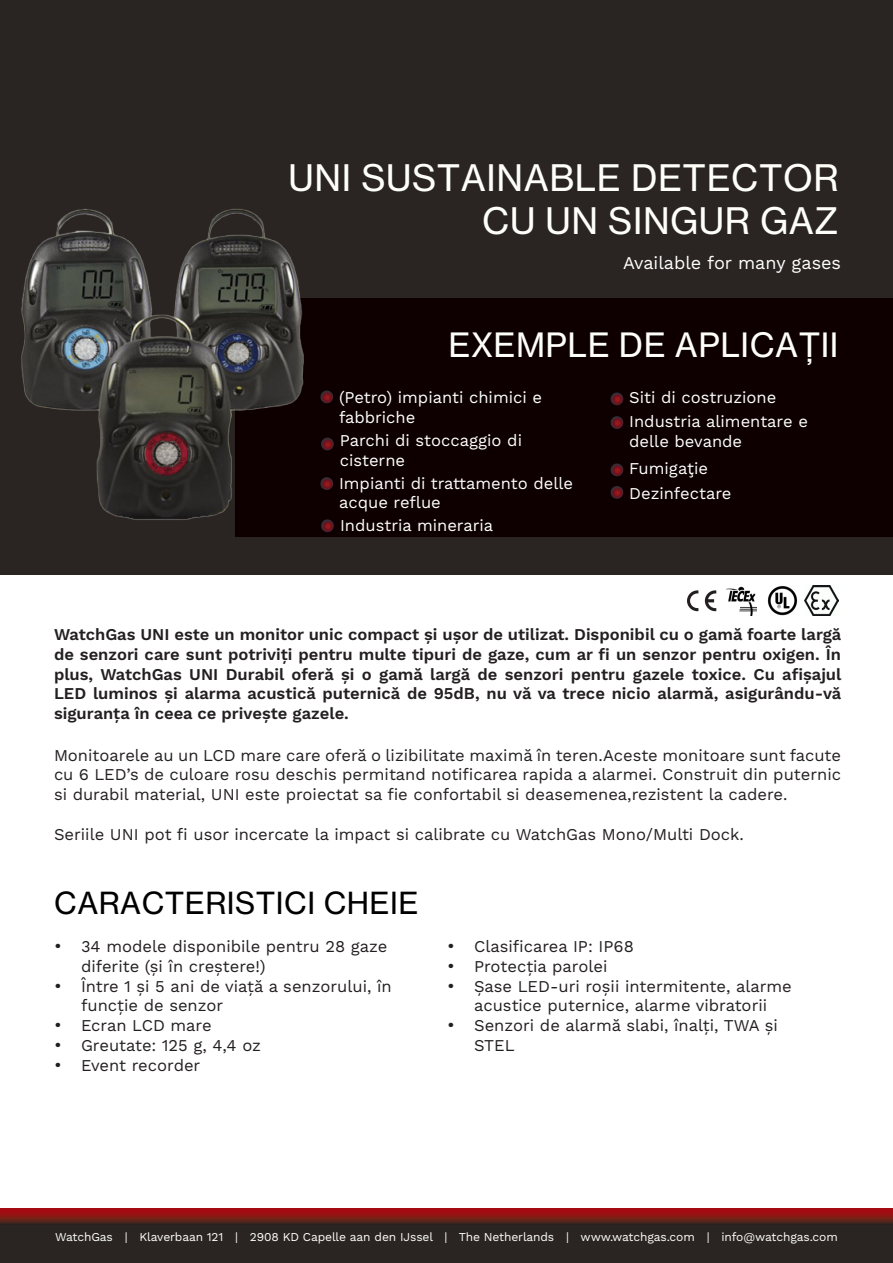
<style>
.page{position:relative;width:893px;height:1263px;background:#fff}
.page>*{position:absolute;margin:0;border:0;box-sizing:border-box;transform-origin:0 0}
.t1{font:36px/43.2px "N Haas Grotesk TX Pro 55 Rg";letter-spacing:.015em;color:#fffffa;text-align:right}
.t2{font:33px "N Haas Grotesk TX Pro 55 Rg";letter-spacing:.015em;color:#fffffa}
.t3{font:30px "N Haas Grotesk TX Pro 55 Rg";letter-spacing:.015em;color:#000}
.t4{font:18px "Work Sans";color:#fff}
.t5{font:16.5px/19.8px "Work Sans";color:#231f20}
.t6{font:600 16.5px/19.8px "Work Sans";color:#231f20;text-align:justify}
.t7{font:16.5px/19.8px "Work Sans";color:#fff}
.t8{font:12px "Work Sans";letter-spacing:-.01em;color:#fff}
.s1{font-size:18px}
</style>
<div class="page">
<div style="left:0;top:1209px;width:893px;height:54px;background:#2a2522"></div>
<svg style="left:0;top:1209px;width:893px;height:15px;background:#7e1814"></svg>
<div style="left:0;top:0;width:893px;height:164px;background:#292522"></div>
<div style="left:0;top:162px;width:893px;height:412px;background:#2a2522"></div>
<div style="left:235px;top:298px;width:658px;height:239px;background:#0e0000"></div>
<svg style="left:321px;top:438px;width:13px;height:12px"></svg>
<svg style="left:320px;top:390px;width:13px;height:14px"></svg>
<svg style="left:320px;top:477px;width:13px;height:13px"></svg>
<svg style="left:321px;top:519px;width:13px;height:13px"></svg>
<svg style="left:610px;top:392px;width:14px;height:14px"></svg>
<svg style="left:610px;top:416px;width:14px;height:13px"></svg>
<svg style="left:610px;top:463px;width:14px;height:13px"></svg>
<svg style="left:610px;top:486px;width:14px;height:13px"></svg>
<img style="left:767px;top:586px;width:30px;height:30px">
<img style="left:727px;top:586px;width:30px;height:30px">
<img style="left:804px;top:585px;width:35px;height:31px">
<img style="left:21px;top:208px;width:283px;height:312px">
<svg style="left:687px;top:590px;width:11px;height:21px"></svg>
<svg style="left:705px;top:590px;width:11px;height:21px"></svg>
<p class="t1" style="left:289px;top:156px;width:552px">UNI SUSTAINABLE DETECTOR<br>CU UN SINGUR GAZ</p>
<p class="t4" style="left:623px;top:252px;width:220px">Available for many gases</p>
<p class="t2" style="left:448px;top:325px;width:391px">EXEMPLE DE APLICAȚII</p>
<p class="t7" style="left:339px;top:388px;width:204px">(Petro) impianti chimici e fabbriche</p>
<p class="t7" style="left:340px;top:431px;width:184px">Parchi di stoccaggio di cisterne</p>
<p class="t7" style="left:339px;top:474px;width:235px">Impianti di trattamento delle acque reflue</p>
<p class="t7" style="left:340px;top:516px;width:155px">Industria mineraria</p>
<p class="t7" style="left:629px;top:388px;width:149px">Siti di costruzione</p>
<p class="t7" style="left:629px;top:412px;width:180px">Industria alimentare e delle bevande</p>
<p class="t7" style="left:629px;top:459px;width:80px">Fumigaţie</p>
<p class="t7" style="left:629px;top:484px;width:104px">Dezinfectare</p>
<p class="t6" style="left:54px;top:625px;width:789px">WatchGas UNI este un monitor unic compact și ușor de utilizat. Disponibil cu o gamă foarte largă de senzori care sunt potriviți pentru multe tipuri de gaze, cum ar fi un senzor pentru oxigen. În plus, WatchGas UNI Durabil oferă și o gamă largă de senzori pentru gazele toxice. Cu afișajul LED luminos și alarma acustică puternică de 95dB, nu vă va trece nicio alarmă, asigurându-vă siguranța în ceea ce privește gazele.</p>
<p class="t5" style="left:54px;top:746px;width:789px;text-align:justify">Monitoarele au un LCD mare care oferă o lizibilitate maximă în teren.Aceste monitoare sunt facute cu 6 LED’s de culoare rosu deschis permitand notificarea rapida a alarmei. Construit din puternic si durabil material, UNI este proiectat sa fie confortabil si deasemenea,rezistent la cadere.</p>
<p class="t5" style="left:54px;top:825px;width:691px">Seriile UNI pot fi usor incercate la impact si calibrate cu WatchGas Mono/Multi Dock.</p>
<p class="t3" style="left:54px;top:885px;width:366px">CARACTERISTICI CHEIE</p>
<p class="t5" style="left:81px;top:937px;width:308px;text-indent:-27px"><span class="s1">•</span> 34 modele disponibile pentru 28 gaze diferite (și în creștere!)</p>
<p class="t5" style="left:81px;top:977px;width:312px;text-indent:-27px"><span class="s1">•</span> Între 1 și 5 ani de viață a senzorului, în funcție de senzor</p>
<p class="t5" style="left:54px;top:1016px;width:159px"><span class="s1">•</span> Ecran LCD mare</p>
<p class="t5" style="left:54px;top:1036px;width:209px"><span class="s1">•</span> Greutate: 125 g, 4,4 oz</p>
<p class="t5" style="left:54px;top:1056px;width:148px"><span class="s1">•</span> Event recorder</p>
<p class="t5" style="left:447px;top:937px;width:188px"><span class="s1">•</span> Clasificarea IP: IP68</p>
<p class="t5" style="left:447px;top:957px;width:162px"><span class="s1">•</span> Protecția parolei</p>
<p class="t5" style="left:447px;top:977px;width:346px;text-align:center"><span class="s1">•</span> Șase LED-uri roșii intermitente, alarme acustice puternice, alarme vibratorii</p>
<p class="t5" style="left:474px;top:1016px;width:305px;text-indent:-27px"><span class="s1">•</span> Senzori de alarmă slabi, înalți, TWA și<br>STEL</p>
<p class="t8" style="left:55px;top:1229px;width:784px">WatchGas | Klaverbaan 121 | 2908 KD Capelle aan den IJssel | The Netherlands | www.watchgas.com | info@watchgas.com</p>
</div>
